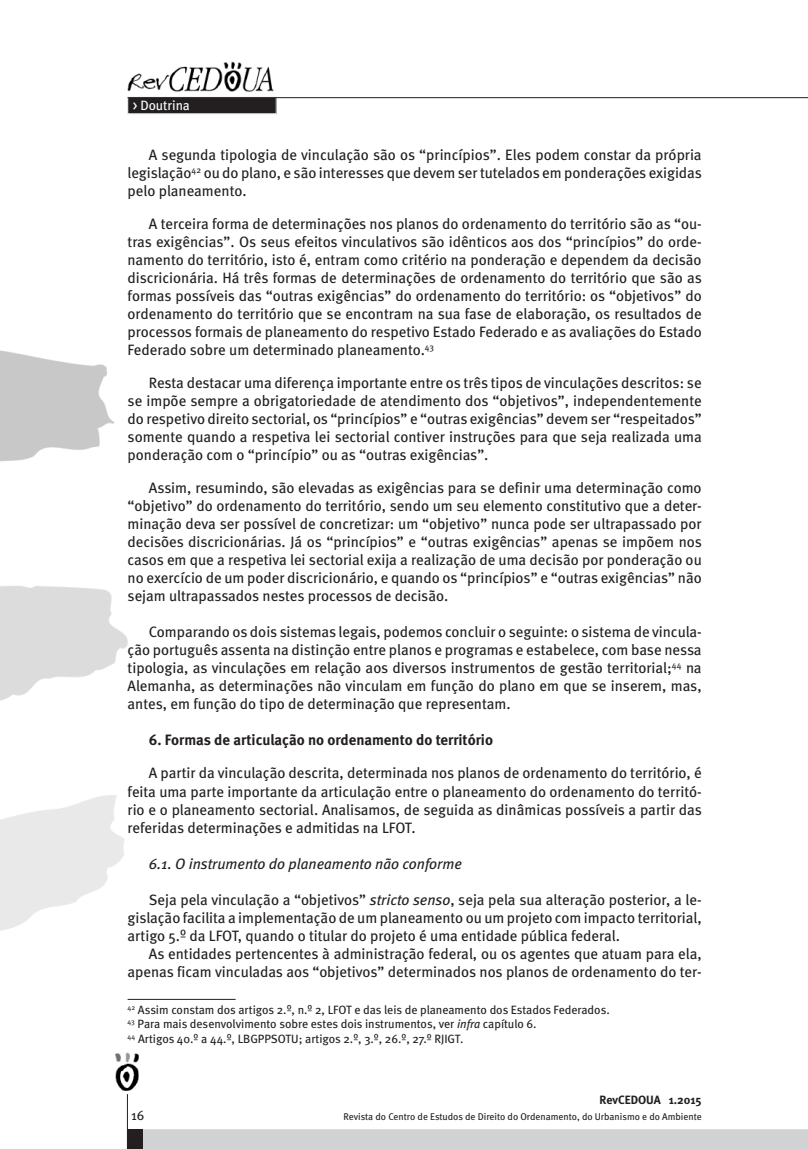
<style>
.page{position:relative;width:808px;height:1149px;background:#fff}
.page>*{position:absolute;margin:0;border:0;box-sizing:border-box;transform-origin:0 0}
.t1{font:15px/18px "Meta";color:#231f20;text-align:justify}
.t2{font:700 15px "Meta";color:#231f20}
.t3{font:italic 15px "Meta";color:#231f20}
.t4{font:13.5px "Meta";color:#fff}
.t5{font:13.5px "Meta";color:#231f20}
.t6{font:12px/14.4px "Meta";color:#231f20}
.t7{font:700 12px "Meta";color:#231f20}
.t8{font:9.75px "Meta";color:#231f20}
.s1{font-style:italic}
</style>
<div class="page">
<div style="left:143px;top:1129px;width:665px;height:19px;background:#d1d2d4"></div>
<img style="left:0;top:350px;width:128px;height:581px">
<img style="left:128px;top:62px;width:145px;height:30px">
<div style="left:128px;top:97px;width:148px;height:17px;background:#231f20"></div>
<div style="left:128px;top:97px;width:148px;height:17px;border:1px solid #dcdddf"></div>
<hr style="left:128px;top:97px;width:680px;height:1px;background:#231f20">
<div style="left:128px;top:1128px;width:15px;height:20px;background:#231f20"></div>
<img style="left:116px;top:1052px;width:22px;height:37px">
<hr style="left:127px;top:1093px;width:1px;height:55px;background:#231f20">
<hr style="left:128px;top:998px;width:108px;height:1px;background:#231f20">
<p class="t4" style="left:133px;top:97px;width:59px">&gt; Doutrina</p>
<p class="t1" style="left:128px;top:145px;width:576px;text-indent:21px">A segunda tipologia de vinculação são os “princípios”. Eles podem constar da própria legislação<sup>42</sup> ou do plano, e são interesses que devem ser tutelados em ponderações exigidas pelo planeamento.</p>
<p class="t1" style="left:128px;top:214px;width:576px;text-indent:21px">A terceira forma de determinações nos planos do ordenamento do território são as “ou&shy;tras exigências”. Os seus efeitos vinculativos são idênticos aos dos “princípios” do orde&shy;namento do território, isto é, entram como critério na ponderação e dependem da decisão discricionária. Há três formas de determinações de ordenamento do território que são as formas possíveis das “outras exigências” do ordenamento do território: os “objetivos” do ordenamento do território que se encontram na sua fase de elaboração, os resultados de processos formais de planeamento do respetivo Estado Federado e as avaliações do Estado Federado sobre um determinado planeamento.<sup>43</sup></p>
<p class="t1" style="left:128px;top:373px;width:576px;text-indent:21px">Resta destacar uma diferença importante entre os três tipos de vinculações descritos: se se impõe sempre a obrigatoriedade de atendimento dos “objetivos”, independentemente do respetivo direito sectorial, os “princípios” e “outras exigências” devem ser “respeitados” somente quando a respetiva lei sectorial contiver instruções para que seja realizada uma ponderação com o “princípio” ou as “outras exigências”.</p>
<p class="t1" style="left:128px;top:478px;width:576px;text-indent:21px">Assim, resumindo, são elevadas as exigências para se definir uma determinação como “objetivo” do ordenamento do território, sendo um seu elemento constitutivo que a deter&shy;minação deva ser possível de concretizar: um “objetivo” nunca pode ser ultrapassado por decisões discricionárias. Já os “princípios” e “outras exigências” apenas se impõem nos casos em que a respetiva lei sectorial exija a realização de uma decisão por ponderação ou no exercício de um poder discricionário, e quando os “princípios” e “outras exigências” não sejam ultrapassados nestes processos de decisão.</p>
<p class="t1" style="left:128px;top:622px;width:576px;text-indent:21px">Comparando os dois sistemas legais, podemos concluir o seguinte: o sistema de vincula&shy;ção português assenta na distinção entre planos e programas e estabelece, com base nessa tipologia, as vinculações em relação aos diversos instrumentos de gestão territorial;<sup>44</sup> na Alemanha, as determinações não vinculam em função do plano em que se inserem, mas, antes, em função do tipo de determinação que representam.</p>
<p class="t2" style="left:149px;top:731px;width:346px">6. Formas de articulação no ordenamento do território</p>
<p class="t1" style="left:128px;top:763px;width:576px;text-indent:21px">A partir da vinculação descrita, determinada nos planos de ordenamento do território, é feita uma parte importante da articulação entre o planeamento do ordenamento do territó&shy;rio e o planeamento sectorial. Analisamos, de seguida as dinâmicas possíveis a partir das referidas determinações e admitidas na LFOT.</p>
<p class="t3" style="left:149px;top:854px;width:315px">6.1. O instrumento do planeamento não conforme</p>
<p class="t1" style="left:128px;top:889px;width:576px;text-indent:21px">Seja pela vinculação a “objetivos” <span class="s1">stricto senso</span>, seja pela sua alteração posterior, a le&shy;gislação facilita a implementação de um planeamento ou um projeto com impacto territorial, artigo 5.º da LFOT, quando o titular do projeto é uma entidade pública federal.</p>
<p class="t1" style="left:128px;top:943px;width:576px;text-align:right">As entidades pertencentes à administração federal, ou os agentes que atuam para ela, apenas ficam vinculadas aos “objetivos” determinados nos planos de ordenamento do ter-</p>
<p class="t6" style="left:128px;top:1001px;width:484px"><sup>42</sup> Assim constam dos artigos 2.º, n.º 2, LFOT e das leis de planeamento dos Estados Federados.<br><sup>43</sup> Para mais desenvolvimento sobre estes dois instrumentos, ver <span class="s1">infra</span> capítulo 6.<br><sup>44</sup> Artigos 40.º a 44.º, LBGPPSOTU; artigos 2.º, 3.º, 26.º, 27.º RJIGT.</p>
<p class="t7" style="left:600px;top:1092px;width:104px">RevCEDOUA 1.2015</p>
<p class="t5" style="left:131px;top:1107px;width:15px">16</p>
<p class="t8" style="left:344px;top:1110px;width:360px">Revista do Centro de Estudos de Direito do Ordenamento, do Urbanismo e do Ambiente</p>
</div>
